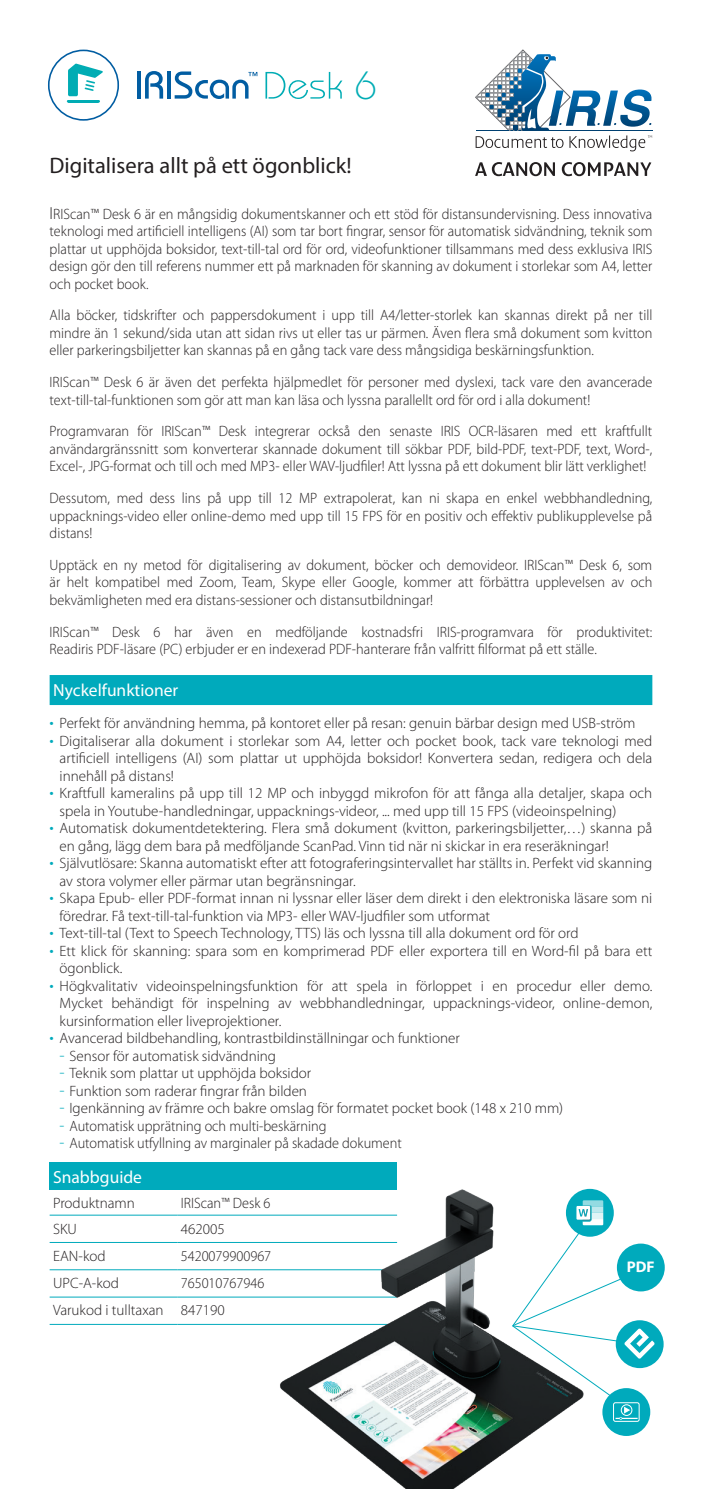
<style>
.page{position:relative;width:702px;height:1489px;background:#fff}
.page>*{position:absolute;margin:0;border:0;box-sizing:border-box;transform-origin:0 0}
.t1{font:300 39.25px "Bauhaus Std";color:#00acb4}
.slogan{font:22.5px "Myriad Pro";color:#231f20}
.subtitle{font:17.5px "Myriad Pro";color:#fff}
.title_table{font:17.5px "Myriad Pro";color:#fff}
.t2{font:700 15.5px "Myriad Pro";color:#fff}
.texte{font:300 15px/17.5px "Myriad Pro";color:#231f20;text-align:justify;scale:.95 1}
.texte-2{font:300 15px/17.5px "Myriad Pro";color:#231f20}
.text_table{font:300 15px "Myriad Pro";color:#231f20}
.text_table-2{font:300 15px "Myriad Pro";color:#231f20;scale:.95 1}
.s1{font-size:17.5px}
.s2{font-size:17.5px;color:#00aabc}
</style>
<div class="page">
<div style="left:50px;top:675px;width:602px;height:30px;background:#00aabc"></div>
<div style="left:50px;top:1162px;width:347px;height:27px;background:#00aabc"></div>
<hr style="left:50px;top:1214px;width:127px;height:1px;background:#00aabc">
<hr style="left:177px;top:1214px;width:220px;height:1px;background:#00aabc">
<hr style="left:50px;top:1241px;width:127px;height:1px;background:#00aabc">
<hr style="left:177px;top:1241px;width:220px;height:1px;background:#00aabc">
<hr style="left:50px;top:1269px;width:127px;height:1px;background:#00aabc">
<hr style="left:177px;top:1269px;width:220px;height:1px;background:#00aabc">
<hr style="left:50px;top:1296px;width:127px;height:1px;background:#00aabc">
<hr style="left:177px;top:1296px;width:220px;height:1px;background:#00aabc">
<hr style="left:50px;top:1323px;width:127px;height:1px;background:#00aabc">
<hr style="left:177px;top:1323px;width:220px;height:1px;background:#00aabc">
<hr style="left:137px;top:71px;width:3px;height:28px;background:#015da2">
<svg style="left:145px;top:71px;width:18px;height:28px"></svg>
<hr style="left:167px;top:71px;width:4px;height:28px;background:#015da2">
<svg style="left:175px;top:71px;width:82px;height:28px"></svg>
<svg style="left:265px;top:72px;width:77px;height:27px"></svg>
<svg style="left:48px;top:50px;width:71px;height:71px"></svg>
<img style="left:260px;top:1189px;width:347px;height:299px">
<div style="left:566px;top:1188px;width:47px;height:48px;background:#00aabc;border-radius:50%"></div>
<div style="left:615px;top:1320px;width:48px;height:47px;background:#00aabc;border-radius:50%"></div>
<div style="left:602px;top:1387px;width:48px;height:48px;background:#00aabc;border-radius:50%"></div>
<div style="left:613px;top:1402px;width:26px;height:19px;border:1px solid #fff;border-radius:2px"></div>
<svg style="left:615px;top:1406px;width:22px;height:13px"></svg>
<div style="left:621px;top:1404px;width:11px;height:11px;border:1px solid #fff;border-radius:50%"></div>
<svg style="left:511px;top:1200px;width:143px;height:199px"></svg>
<div style="left:617px;top:1243px;width:47px;height:48px;background:#00aabc;border-radius:50%"></div>
<svg style="left:475px;top:50px;width:177px;height:101px"></svg>
<svg style="left:475px;top:162px;width:80px;height:14px"></svg>
<svg style="left:561px;top:162px;width:90px;height:14px"></svg>
<p class="t1" style="left:355px;top:62px;width:23px">6</p>
<p class="slogan" style="left:50px;top:151px;width:303px">Digitalisera allt på ett ögonblick!</p>
<p class="texte" style="left:50px;top:205px;width:636px"><span class="s1">I</span>RIScan™ Desk 6 är en mångsidig dokumentskanner och ett stöd för distansundervisning. Dess innovativa teknologi med artificiell intelligens (AI) som tar bort fingrar, sensor för automatisk sidvändning, teknik som plattar ut upphöjda boksidor, text-till-tal ord för ord, videofunktioner tillsammans med dess exklusiva IRIS design gör den till referens nummer ett på marknaden för skanning av dokument i storlekar som A4, letter och pocket book.</p>
<p class="texte" style="left:50px;top:307px;width:636px">Alla böcker, tidskrifter och pappersdokument i upp till A4/letter-storlek kan skannas direkt på ner till mindre än 1 sekund/sida utan att sidan rivs ut eller tas ur pärmen. Även flera små dokument som kvitton eller parkeringsbiljetter kan skannas på en gång tack vare dess mångsidiga beskärningsfunktion.</p>
<p class="texte" style="left:50px;top:373px;width:636px">IRIScan™ Desk 6 är även det perfekta hjälpmedlet för personer med dyslexi, tack vare den avancerade text-till-tal-funktionen som gör att man kan läsa och lyssna parallellt ord för ord i alla dokument!</p>
<p class="texte" style="left:50px;top:423px;width:636px">Programvaran för IRIScan™ Desk integrerar också den senaste IRIS OCR-läsaren med ett kraftfullt användargränssnitt som konverterar skannade dokument till sökbar PDF, bild-PDF, text-PDF, text, Word-, Excel-, JPG-format och till och med MP3- eller WAV-ljudfiler! Att lyssna på ett dokument blir lätt verklighet!</p>
<p class="texte" style="left:50px;top:489px;width:636px">Dessutom, med dess lins på upp till 12 MP extrapolerat, kan ni skapa en enkel webbhandledning, uppacknings-video eller online-demo med upp till 15 FPS för en positiv och effektiv publikupplevelse på distans!</p>
<p class="texte" style="left:50px;top:556px;width:636px">Upptäck en ny metod för digitalisering av dokument, böcker och demovideor. IRIScan™ Desk 6, som är helt kompatibel med Zoom, Team, Skype eller Google, kommer att förbättra upplevelsen av och bekvämligheten med era distans-sessioner och distansutbildningar!</p>
<p class="texte" style="left:50px;top:623px;width:636px">IRIScan™ Desk 6 har även en medföljande kostnadsfri IRIS-programvara för produktivitet:<br>Readiris PDF-läsare (PC) erbjuder er en indexerad PDF-hanterare från valfritt filformat på ett ställe.</p>
<p class="subtitle" style="left:53px;top:679px;width:127px">Nyckelfunktioner</p>
<p class="texte-2" style="left:50px;top:714px;width:587px"><span class="s2">•</span> Perfekt för användning hemma, på kontoret eller på resan: genuin bärbar design med USB-ström</p>
<p class="texte-2" style="left:60px;top:732px;width:594px;text-align:justify;text-indent:-10px"><span class="s2">•</span> Digitaliserar alla dokument i storlekar som A4, letter och pocket book, tack vare teknologi med artificiell intelligens (AI) som plattar ut upphöjda boksidor! Konvertera sedan, redigera och dela innehåll på distans!</p>
<p class="texte-2" style="left:60px;top:784px;width:594px;text-indent:-10px"><span class="s2">•</span> Kraftfull kameralins på upp till 12 MP och inbyggd mikrofon för att fånga alla detaljer, skapa och spela in Youtube-handledningar, uppacknings-videor, ... med upp till 15 FPS (videoinspelning)</p>
<p class="texte-2" style="left:60px;top:819px;width:594px;text-indent:-10px"><span class="s2">•</span> Automatisk dokumentdetektering. Flera små dokument (kvitton, parkeringsbiljetter,…) skanna på en gång, lägg dem bara på medföljande ScanPad. Vinn tid när ni skickar in era reseräkningar!</p>
<p class="texte-2" style="left:60px;top:854px;width:594px;text-indent:-10px"><span class="s2">•</span> Självutlösare: Skanna automatiskt efter att fotograferingsintervallet har ställts in. Perfekt vid skanning av stora volymer eller pärmar utan begränsningar.</p>
<p class="texte-2" style="left:60px;top:889px;width:594px;text-indent:-10px"><span class="s2">•</span> Skapa Epub- eller PDF-format innan ni lyssnar eller läser dem direkt i den elektroniska läsare som ni föredrar. Få text-till-tal-funktion via MP3- eller WAV-ljudfiler som utformat</p>
<p class="texte-2" style="left:50px;top:924px;width:530px"><span class="s2">•</span> Text-till-tal (Text to Speech Technology, TTS) läs och lyssna till alla dokument ord för ord</p>
<p class="texte-2" style="left:60px;top:942px;width:594px;text-indent:-10px"><span class="s2">•</span> Ett klick för skanning: spara som en komprimerad PDF eller exportera till en Word-fil på bara ett ögonblick.</p>
<p class="texte-2" style="left:60px;top:977px;width:594px;text-align:justify;text-indent:-10px"><span class="s2">•</span> Högkvalitativ videoinspelningsfunktion för att spela in förloppet i en procedur eller demo.<br>Mycket behändigt för inspelning av webbhandledningar, uppacknings-videor, online-demon, kursinformation eller liveprojektioner.</p>
<p class="texte-2" style="left:50px;top:1029px;width:411px"><span class="s2">•</span> Avancerad bildbehandling, kontrastbildinställningar och funktioner</p>
<p class="texte-2" style="left:60px;top:1047px;width:218px"><span class="s2">-</span> Sensor för automatisk sidvändning</p>
<p class="texte-2" style="left:60px;top:1064px;width:253px"><span class="s2">-</span> Teknik som plattar ut upphöjda boksidor</p>
<p class="texte-2" style="left:60px;top:1082px;width:249px"><span class="s2">-</span> Funktion som raderar fingrar från bilden</p>
<p class="texte-2" style="left:60px;top:1099px;width:505px"><span class="s2">-</span> Igenkänning av främre och bakre omslag för formatet pocket book (148 x 210 mm)</p>
<p class="texte" style="left:60px;top:1117px;width:282px"><span class="s2">-</span> Automatisk upprätning och multi-beskärning</p>
<p class="texte" style="left:60px;top:1134px;width:362px"><span class="s2">-</span> Automatisk utfyllning av marginaler på skadade dokument</p>
<p class="title_table" style="left:53px;top:1165px;width:90px">Snabbguide</p>
<p class="text_table" style="left:53px;top:1194px;width:83px">Produktnamn</p>
<p class="text_table-2" style="left:181px;top:1194px;width:96px">IRIScan™ Desk 6</p>
<p class="text_table" style="left:53px;top:1220px;width:25px">SKU</p>
<p class="text_table" style="left:181px;top:1220px;width:45px">462005</p>
<p class="text_table" style="left:53px;top:1247px;width:54px">EAN-kod</p>
<p class="text_table-2" style="left:181px;top:1247px;width:97px">5420079900967</p>
<p class="text_table" style="left:53px;top:1274px;width:67px">UPC-A-kod</p>
<p class="text_table-2" style="left:181px;top:1274px;width:89px">765010767946</p>
<p class="text_table" style="left:53px;top:1301px;width:112px">Varukod i tulltaxan</p>
<p class="text_table" style="left:181px;top:1301px;width:45px">847190</p>
<p class="t2" style="left:626px;top:1256px;width:29px">PDF</p>
</div>
